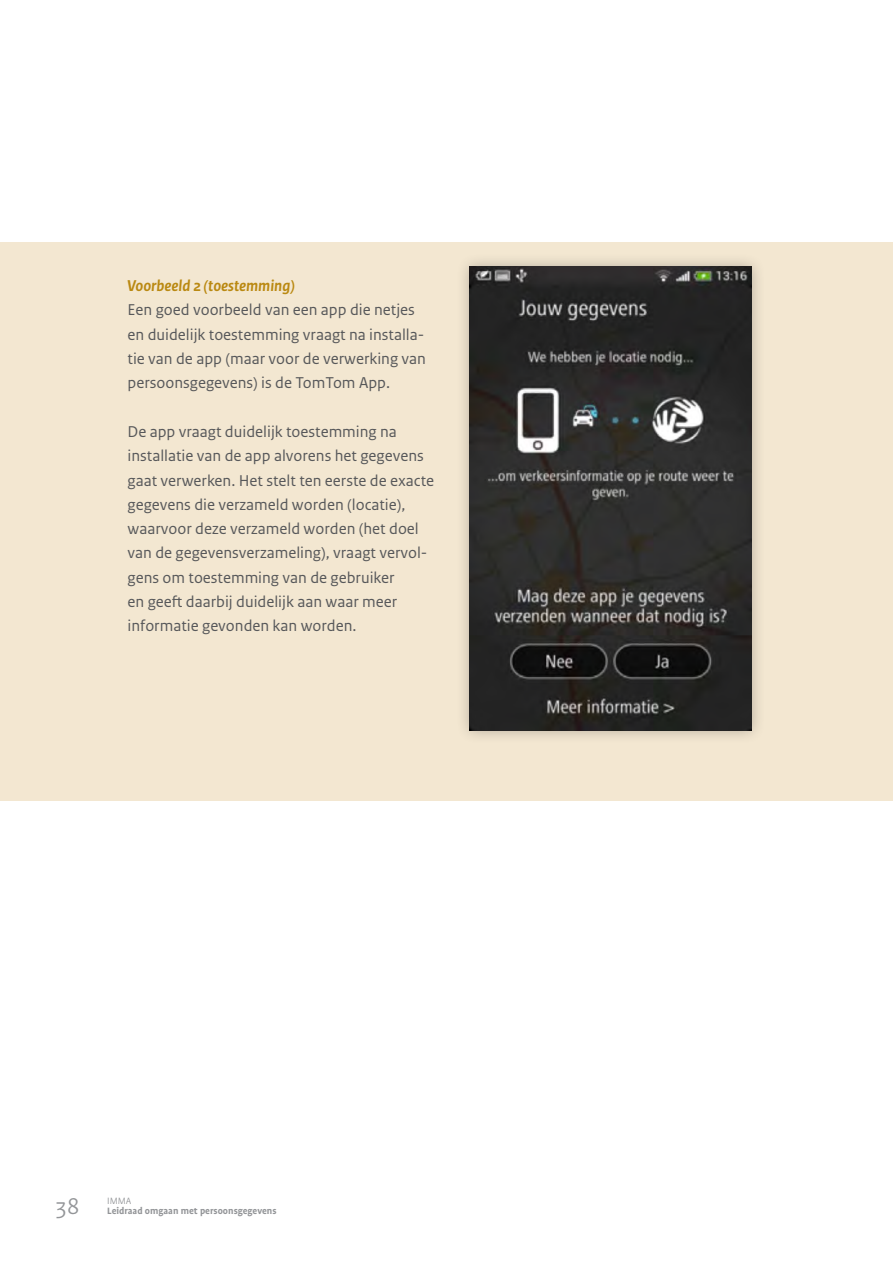
<style>
.page{position:relative;width:893px;height:1263px;background:#fff}
.page>*{position:absolute;margin:0;border:0;box-sizing:border-box;transform-origin:0 0}
.t1{font:24px "Rijksoverheid Sans";color:#939598}
.body{font:16.5px/24.3px "Rijksoverheid Sans Text";color:#57585a}
.body-2{font:italic 700 16.5px "Rijksoverheid Sans Text";color:#ba8912}
.t2{font:700 10.5px "Profile OT";color:#939598}
.t3{font:300 10.5px "Profile OT";color:#939598}
</style>
<div class="page">
<div style="left:0;top:243px;width:893px;height:558px;background:#f3e7d1"></div>
<div style="left:456px;top:253px;width:310px;height:491px;background:#231f20;opacity:.3"></div>
<img style="left:470px;top:267px;width:282px;height:464px">
<p class="body-2" style="left:128px;top:276px;width:169px">Voorbeeld 2 (toestemming)</p>
<p class="body" style="left:128px;top:298px;width:300px">Een goed voorbeeld van een app die netjes en duidelijk toestemming vraagt na installa&shy;tie van de app (maar voor de verwerking van persoonsgegevens) is de TomTom App.</p>
<p class="body" style="left:128px;top:420px;width:308px">De app vraagt duidelijk toestemming na installatie van de app alvorens het gegevens gaat verwerken. Het stelt ten eerste de exacte gegevens die verzameld worden (locatie), waarvoor deze verzameld worden (het doel van de gegevensverzameling), vraagt vervol&shy;gens om toestemming van de gebruiker<br>en geeft daarbij duidelijk aan waar meer informatie gevonden kan worden.</p>
<p class="t3" style="left:107px;top:1194px;width:26px">IMMA</p>
<h1 class="t1" style="left:55px;top:1192px;width:26px">38</h1>
<p class="t2" style="left:107px;top:1205px;width:171px">Leidraad omgaan met persoonsgegevens</p>
</div>
